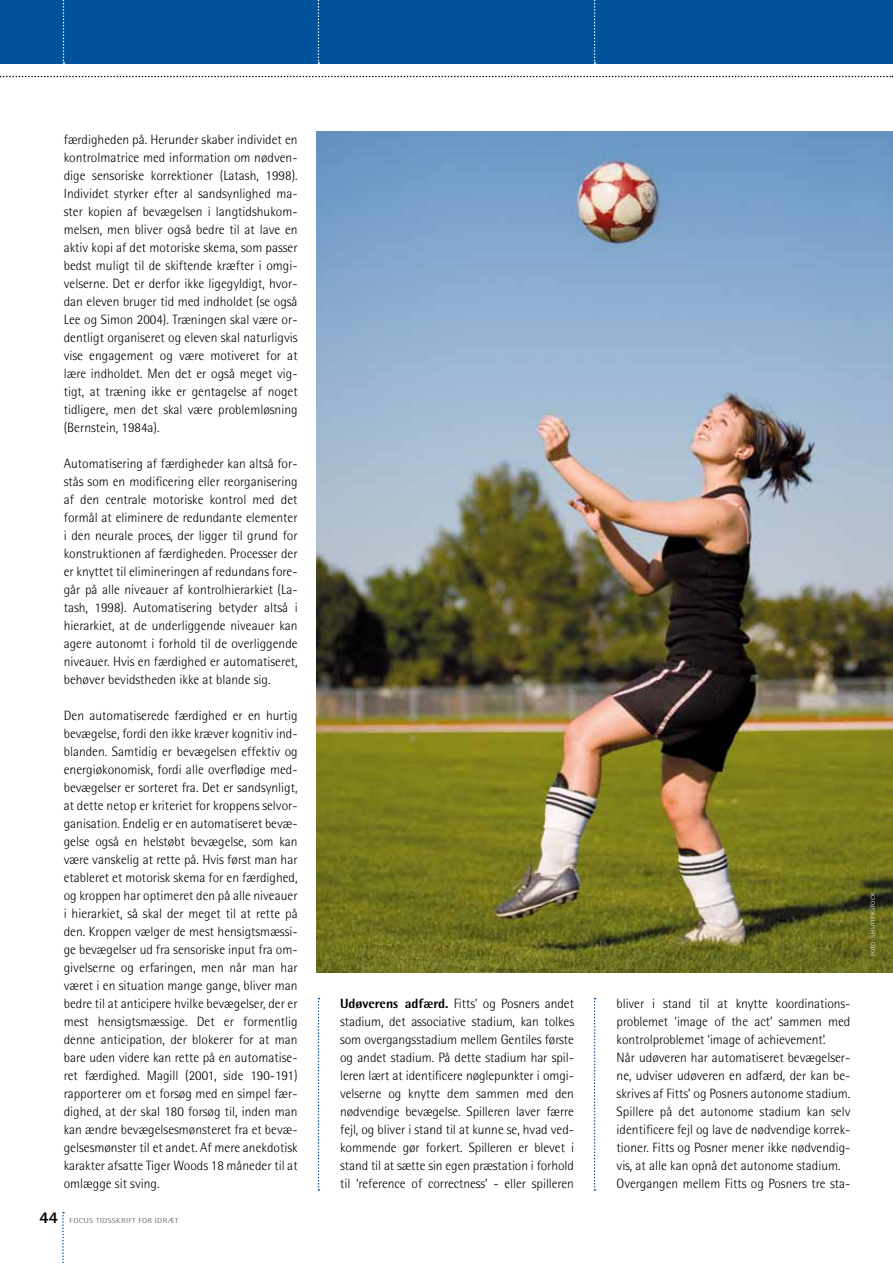
<style>
.page{position:relative;width:893px;height:1263px;background:#fff}
.page>*{position:absolute;margin:0;border:0;box-sizing:border-box;transform-origin:0 0}
.t1{font:800 16.5px "Rotis Semi Sans Std";color:#000}
.t2{font:300 13.5px/18px "Rotis Semi Sans Std";color:#000;text-align:justify}
.t3{font:300 7.2px "Rotis Semi Sans Std";letter-spacing:.025em;color:#58585a;scale:1.25 1}
.t4{font:300 5.7px "Rotis Semi Sans Std";letter-spacing:.015em;color:#fff;scale:1.33 1}
.s1{font-weight:800}
</style>
<div class="page">
<svg style="left:0;top:76px;width:893px;height:1px"></svg>
<svg style="left:62px;top:1212px;width:2px;height:51px"></svg>
<svg style="left:318px;top:998px;width:1px;height:193px"></svg>
<svg style="left:594px;top:998px;width:2px;height:193px"></svg>
<div style="left:0;top:0;width:893px;height:64px;background:#00539b"></div>
<svg style="left:318px;top:0;width:1px;height:64px"></svg>
<svg style="left:594px;top:0;width:2px;height:64px"></svg>
<svg style="left:63px;top:0;width:1px;height:64px"></svg>
<img style="left:316px;top:132px;width:577px;height:840px">
<p class="t2" style="left:64px;top:130px;width:235px">færdigheden på. Herunder skaber individet en kontrolmatrice med information om nødven&shy;dige sensoriske korrektioner (Latash, 1998).<br>Individet styrker efter al sandsynlighed ma&shy;ster kopien af bevægelsen i langtidshukom&shy;melsen, men bliver også bedre til at lave en aktiv kopi af det motoriske skema, som passer bedst muligt til de skiftende kræfter i omgi&shy;velserne. Det er derfor ikke ligegyldigt, hvor&shy;dan eleven bruger tid med indholdet (se også Lee og Simon 2004). Træningen skal være or&shy;dentligt organiseret og eleven skal naturligvis vise engagement og være motiveret for at lære indholdet. Men det er også meget vig&shy;tigt, at træning ikke er gentagelse af noget tidligere, men det skal være problemløsning (Bernstein, 1984a).</p>
<p class="t2" style="left:64px;top:454px;width:235px">Automatisering af færdigheder kan altså for&shy;stås som en modificering eller reorganisering af den centrale motoriske kontrol med det formål at eliminere de redundante elementer i den neurale proces, der ligger til grund for konstruktionen af færdigheden. Processer der er knyttet til elimineringen af redundans fore&shy;går på alle niveauer af kontrolhierarkiet (La&shy;tash, 1998). Automatisering betyder altså i hierarkiet, at de underliggende niveauer kan agere autonomt i forhold til de overliggende niveauer. Hvis en færdighed er automatiseret, behøver bevidstheden ikke at blande sig.</p>
<p class="t2" style="left:64px;top:706px;width:235px">Den automatiserede færdighed er en hurtig bevægelse, fordi den ikke kræver kognitiv ind&shy;blanden. Samtidig er bevægelsen effektiv og energiøkonomisk, fordi alle overflødige med&shy;bevægelser er sorteret fra. Det er sandsynligt, at dette netop er kriteriet for kroppens selvor&shy;ganisation. Endelig er en automatiseret bevæ&shy;gelse også en helstøbt bevægelse, som kan være vanskelig at rette på. Hvis først man har etableret et motorisk skema for en færdighed, og kroppen har optimeret den på alle niveauer i hierarkiet, så skal der meget til at rette på den. Kroppen vælger de mest hensigtsmæssi&shy;ge bevægelser ud fra sensoriske input fra om&shy;givelserne og erfaringen, men når man har været i en situation mange gange, bliver man bedre til at anticipere hvilke bevægelser, der er mest hensigtsmæssige. Det er formentlig denne anticipation, der blokerer for at man bare uden videre kan rette på en automatise&shy;ret færdighed. Magill (2001, side 190-191) rapporterer om et forsøg med en simpel fær&shy;dighed, at der skal 180 forsøg til, inden man kan ændre bevægelsesmønsteret fra et bevæ&shy;gelsesmønster til et andet. Af mere anekdotisk karakter afsatte Tiger Woods 18 måneder til at omlægge sit sving.</p>
<p class="t1" style="left:40px;top:1207px;width:20px">44</p>
<p class="t3" style="left:70px;top:1217px;width:88px">FOCUS TIDSSKRIFT FOR IDRÆT</p>
<p class="t2" style="left:340px;top:994px;width:235px"><span class="s1">Udøverens adfærd.</span> Fitts’ og Posners andet stadium, det associative stadium, kan tolkes som overgangsstadium mellem Gentiles første og andet stadium. På dette stadium har spil&shy;leren lært at identificere nøglepunkter i omgi&shy;velserne og knytte dem sammen med den nødvendige bevægelse. Spilleren laver færre fejl, og bliver i stand til at kunne se, hvad ved&shy;kommende gør forkert. Spilleren er blevet i stand til at sætte sin egen præstation i forhold til ‘reference of correctness’ - eller spilleren</p>
<p class="t2" style="left:617px;top:994px;width:235px;text-align:left">bliver i stand til at knytte koordinations&shy;problemet ‘image of the act’ sammen med kontrolproblemet ‘image of achievement’.<br>Når udøveren har automatiseret bevægelser&shy;ne, udviser udøveren en adfærd, der kan be&shy;skrives af Fitts’ og Posners autonome stadium.<br>Spillere på det autonome stadium kan selv identificere fejl og lave de nødvendige korrek&shy;tioner. Fitts og Posner mener ikke nødvendig&shy;vis, at alle kan opnå det autonome stadium.<br>Overgangen mellem Fitts og Posners tre sta-</p>
<p class="t4" style="left:870px;top:956px;width:49px;rotate:-90deg">FOTO: SHUTTERSTOCK</p>
</div>
